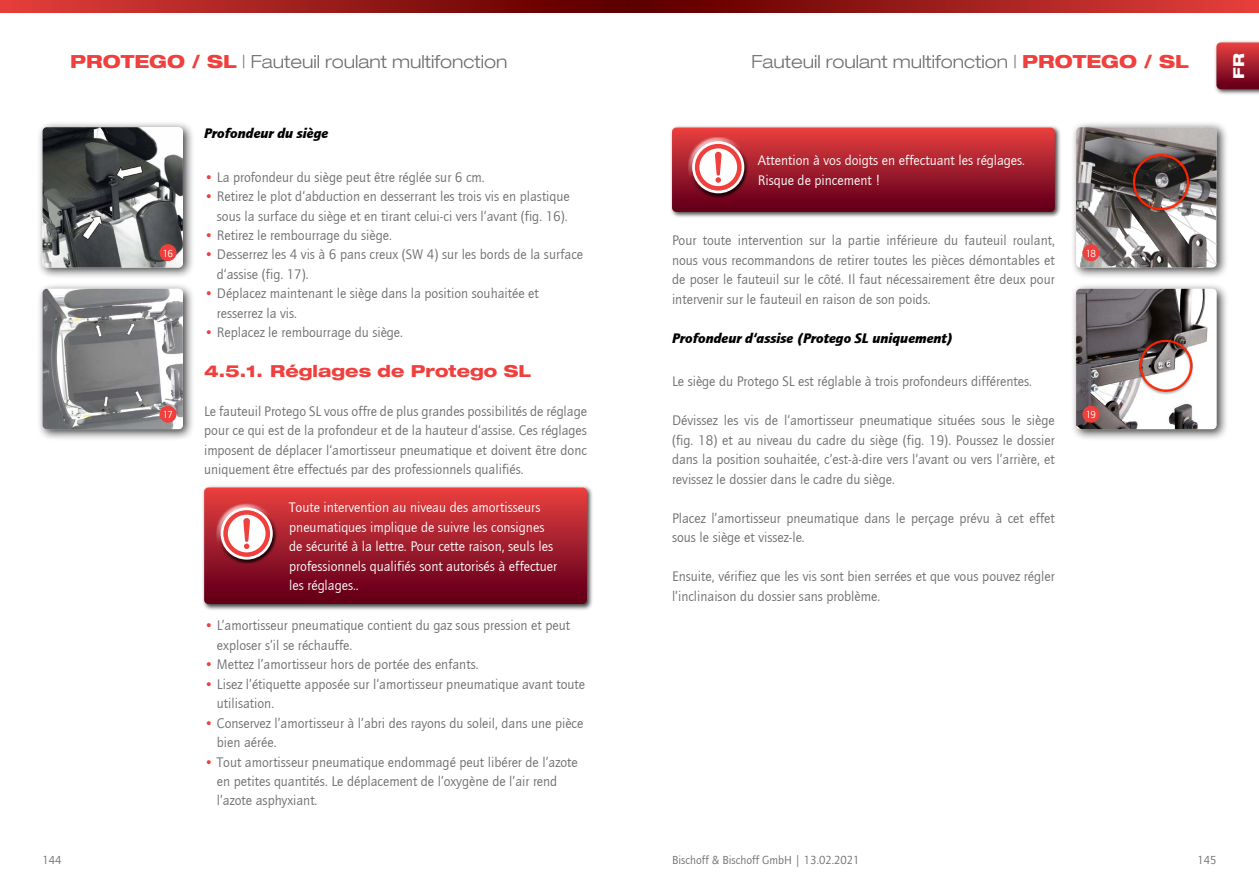
<style>
.page{position:relative;width:1259px;height:893px;background:#fff}
.page>*{position:absolute;margin:0;border:0;box-sizing:border-box;transform-origin:0 0}
.t1{font:300 18px "Helve Neu Lig Ext";color:#6d6e71}
.t2{font:800 16.5px "Helve Neu Hea Ext";color:#ef403d}
.t3{font:800 15px "Helve Neu Hea Ext";color:#fff}
.t4{font:14.25px/19.5px "Quay Sans";color:#6d6e71}
.t5{font:14.25px/19.5px "Quay Sans";color:#fff}
.t6{font:italic 900 14.25px "Quay Sans";color:#000}
.t7{font:12px "Quay Sans";color:#6d6e71}
.t8{font:10.5px "Quay Sans";letter-spacing:-.1em;color:#fff}
.s1{font-family:"Helve Neu Hea Ext";font-weight:800;color:#ef403d}
.s2{color:#ef403d}
</style>
<div class="page">
<svg style="left:0;top:0;width:629px;height:12px;background:#9d1d1b"></svg>
<svg style="left:629px;top:0;width:630px;height:12px;background:#9e1d1b"></svg>
<div style="left:1213px;top:40px;width:46px;height:56px;background:#000;opacity:.75"></div>
<svg style="left:1216px;top:43px;width:43px;height:46px;background:#a31f2e"></svg>
<div style="left:37px;top:282px;width:158px;height:159px;background:#000;opacity:.75"></div>
<img style="left:43px;top:289px;width:140px;height:140px">
<div style="left:159px;top:406px;width:17px;height:17px;background:#ef403d;border-radius:50%"></div>
<div style="left:37px;top:121px;width:158px;height:158px;background:#000;opacity:.75"></div>
<img style="left:43px;top:127px;width:140px;height:141px">
<div style="left:159px;top:244px;width:17px;height:17px;background:#ef403d;border-radius:50%"></div>
<div style="left:1070px;top:282px;width:159px;height:159px;background:#000;opacity:.75"></div>
<img style="left:1076px;top:289px;width:140px;height:140px">
<div style="left:1082px;top:406px;width:17px;height:17px;background:#ef403d;border-radius:50%"></div>
<div style="left:1070px;top:121px;width:159px;height:158px;background:#000;opacity:.75"></div>
<img style="left:1076px;top:127px;width:140px;height:141px">
<div style="left:1082px;top:244px;width:17px;height:17px;background:#ef403d;border-radius:50%"></div>
<img style="left:1129px;top:153px;width:63px;height:62px">
<img style="left:1136px;top:339px;width:59px;height:57px">
<div style="left:201px;top:485px;width:392px;height:126px;background:#000;opacity:.75"></div>
<svg style="left:204px;top:487px;width:383px;height:117px;background:#a42533"></svg>
<div style="left:223px;top:510px;width:47px;height:47px;border:4px solid #ef403d;border-radius:50%"></div>
<div style="left:669px;top:125px;width:392px;height:94px;background:#000;opacity:.75"></div>
<svg style="left:672px;top:128px;width:382px;height:84px;background:#a62735"></svg>
<div style="left:695px;top:144px;width:46px;height:47px;border:4px solid #ef403d;border-radius:50%"></div>
<p class="t1" style="left:70px;top:50px;width:439px"><span class="s1">PROTEGO / SL</span> | Fauteuil roulant multifonction</p>
<p class="t1" style="left:751px;top:50px;width:439px">Fauteuil roulant multifonction | <span class="s1">PROTEGO / SL</span></p>
<p class="t3" style="left:1229px;top:79px;width:27px;rotate:-90deg">FR</p>
<p class="t8" style="left:163px;top:247px;width:12px">16</p>
<p class="t8" style="left:163px;top:409px;width:12px">17</p>
<p class="t6" style="left:204px;top:125px;width:126px">Profondeur du siège</p>
<p class="t4" style="left:204px;top:167px;width:282px"><span class="s2">•</span> La profondeur du siège peut être réglée sur 6 cm.</p>
<p class="t4" style="left:204px;top:187px;width:367px;text-align:right"><span class="s2">•</span> Retirez le plot d‘abduction en desserrant les trois vis en plastique sous la surface du siège et en tirant celui-ci vers l‘avant (fig. 16).</p>
<p class="t4" style="left:204px;top:226px;width:189px"><span class="s2">•</span> Retirez le rembourrage du siège.</p>
<p class="t4" style="left:217px;top:245px;width:368px;text-indent:-13px"><span class="s2">•</span> Desserrez les 4 vis à 6 pans creux (SW 4) sur les bords de la surface d‘assise (fig. 17).</p>
<p class="t4" style="left:217px;top:284px;width:323px;text-indent:-13px"><span class="s2">•</span> Déplacez maintenant le siège dans la position souhaitée et resserrez la vis.</p>
<p class="t4" style="left:204px;top:323px;width:200px"><span class="s2">•</span> Replacez le rembourrage du siège.</p>
<p class="t2" style="left:204px;top:360px;width:328px">4.5.1. Réglages de Protego SL</p>
<p class="t4" style="left:204px;top:401px;width:384px;text-align:justify">Le fauteuil Protego SL vous offre de plus grandes possibilités de réglage pour ce qui est de la profondeur et de la hauteur d‘assise. Ces réglages imposent de déplacer l‘amortisseur pneumatique et doivent être donc uniquement être effectués par des professionnels qualifiés.</p>
<p class="t5" style="left:289px;top:498px;width:270px">Toute intervention au niveau des amortisseurs pneumatiques implique de suivre les consignes de sécurité à la lettre. Pour cette raison, seuls les professionnels qualifiés sont autorisés à effectuer les réglages..</p>
<p class="t4" style="left:217px;top:616px;width:355px;text-indent:-13px"><span class="s2">•</span> L’amortisseur pneumatique contient du gaz sous pression et peut exploser s’il se réchauffe.</p>
<p class="t4" style="left:204px;top:655px;width:276px"><span class="s2">•</span> Mettez l’amortisseur hors de portée des enfants.</p>
<p class="t4" style="left:217px;top:674px;width:370px;text-indent:-13px"><span class="s2">•</span> Lisez l’étiquette apposée sur l‘amortisseur pneumatique avant toute utilisation.</p>
<p class="t4" style="left:217px;top:713px;width:368px;text-indent:-13px"><span class="s2">•</span> Conservez l’amortisseur à l’abri des rayons du soleil, dans une pièce bien aérée.</p>
<p class="t4" style="left:217px;top:752px;width:362px;text-indent:-13px"><span class="s2">•</span> Tout amortisseur pneumatique endommagé peut libérer de l’azote en petites quantités. Le déplacement de l’oxygène de l’air rend l’azote asphyxiant.</p>
<p class="t5" style="left:758px;top:151px;width:269px">Attention à vos doigts en effectuant les réglages.<br>Risque de pincement !</p>
<p class="t4" style="left:672px;top:231px;width:384px;text-align:justify">Pour toute intervention sur la partie inférieure du fauteuil roulant, nous vous recommandons de retirer toutes les pièces démontables et de poser le fauteuil sur le côté. Il faut nécessairement être deux pour intervenir sur le fauteuil en raison de son poids.</p>
<p class="t6" style="left:672px;top:330px;width:283px">Profondeur d‘assise (Protego SL uniquement)</p>
<p class="t4" style="left:672px;top:372px;width:361px">Le siège du Protego SL est réglable à trois profondeurs différentes.</p>
<p class="t4" style="left:672px;top:411px;width:384px;text-align:justify">Dévissez les vis de l‘amortisseur pneumatique situées sous le siège (fig. 18) et au niveau du cadre du siège (fig. 19). Poussez le dossier dans la position souhaitée, c’est-à-dire vers l‘avant ou vers l’arrière, et revissez le dossier dans le cadre du siège.</p>
<p class="t4" style="left:672px;top:508px;width:384px">Placez l’amortisseur pneumatique dans le perçage prévu à cet effet sous le siège et vissez-le.</p>
<p class="t4" style="left:672px;top:567px;width:384px">Ensuite, vérifiez que les vis sont bien serrées et que vous pouvez régler l’inclinaison du dossier sans problème.</p>
<p class="t8" style="left:1086px;top:247px;width:12px">18</p>
<p class="t8" style="left:1086px;top:409px;width:12px">19</p>
<p class="t7" style="left:672px;top:853px;width:189px">Bischoff &amp; Bischoff GmbH | 13.02.2021</p>
<p class="t7" style="left:43px;top:853px;width:21px">144</p>
<p class="t7" style="left:1197px;top:853px;width:21px">145</p>
</div>
